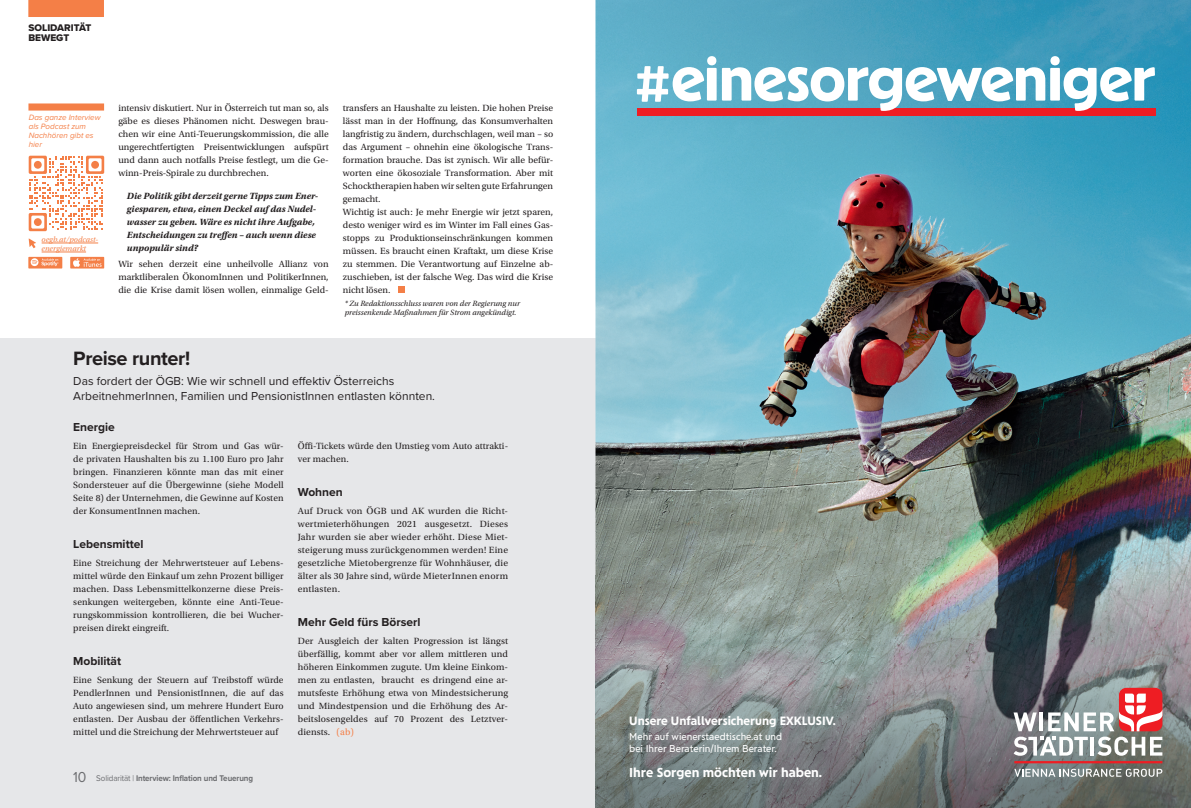
<style>
.page{position:relative;width:1191px;height:808px;background:#fff}
.page>*{position:absolute;margin:0;border:0;box-sizing:border-box;transform-origin:0 0}
.t1{font:58.5px "Sorglos Sans Headline";color:#fff}
.t2{font:700 20px "Proxima Nova";letter-spacing:-.02em;color:#231f20}
.t3{font:700 13px "Sorglos Sans";color:#fff}
.t4{font:12px/15px "Proxima Nova";color:#231f20}
.t5{font:700 12px "Proxima Nova";color:#231f20}
.t6{font:700 12px "Sorglos Sans";color:#fff}
.t7{font:10px/12px "Sorglos Sans";color:#fff}
.t8{font:10px/10px "Proxima Nova Extrabld";color:#231f20}
.t9{font:9.5px/13px "Utopia Std";color:#231f20;text-align:justify}
.t10{font:italic 700 9.5px/13px "Utopia Std";color:#231f20}
.t11{font:700 8.6px "Proxima Nova";letter-spacing:-.01em;color:#6c6d70;scale:.93 1}
.t12{font:italic 8px/9px "Utopia Std";color:#231f20}
.t13{font:italic 8px/9px "Proxima Nova";color:#f47f47}
.t14{font:italic 8px/9px "Utopia Std";color:#f47f47}
.s1{color:#f47f47}
.s2{font-weight:400;font-size:15px}
.s3{font-weight:400}
</style>
<div class="page">
<div style="left:0;top:338px;width:595px;height:470px;background:#e6e7e9"></div>
<div style="left:398px;top:286px;width:6px;height:7px;background:#f47f47"></div>
<img style="left:595px;top:0;width:596px;height:808px">
<div style="left:637px;top:108px;width:518px;height:8px;background:#ee1d23"></div>
<img style="left:847px;top:512px;width:344px;height:63px">
<hr style="left:1014px;top:761px;width:148px;height:2px;background:#ee1d23">
<svg style="left:1014px;top:769px;width:148px;height:8px"></svg>
<div style="left:1119px;top:688px;width:43px;height:43px;background:#ee1d23;border-radius:7px"></div>
<svg style="left:1013px;top:693px;width:149px;height:63px"></svg>
<svg style="left:28px;top:257px;width:34px;height:11px"></svg>
<svg style="left:70px;top:257px;width:34px;height:11px"></svg>
<svg style="left:29px;top:238px;width:7px;height:10px"></svg>
<div style="left:28px;top:103px;width:76px;height:8px;background:#f47f47"></div>
<hr style="left:42px;top:243px;width:56px;height:1px;background:#f47f47">
<hr style="left:42px;top:252px;width:44px;height:1px;background:#f47f47">
<svg style="left:29px;top:156px;width:75px;height:75px"></svg>
<div style="left:34px;top:161px;width:8px;height:8px;background:#f47f47;border-radius:50%"></div>
<div style="left:91px;top:161px;width:8px;height:8px;background:#f47f47;border-radius:50%"></div>
<div style="left:34px;top:218px;width:8px;height:8px;background:#f47f47;border-radius:50%"></div>
<div style="left:28px;top:0;width:76px;height:17px;background:#f47f47"></div>
<p class="t8" style="left:28px;top:22px;width:64px">SOLIDARITÄT<br>BEWEGT</p>
<p class="t13" style="left:29px;top:112px;width:73px">Das ganze Interview als Podcast zum<br>Nachhören gibt es hier</p>
<p class="t14" style="left:42px;top:235px;width:58px">oegb.at/podcast&shy;energiemarkt</p>
<p class="t9" style="left:118px;top:101px;width:212px">intensiv diskutiert. Nur in Österreich tut man so, als gäbe es dieses Phänomen nicht. Deswegen brau&shy;chen wir eine Anti-Teuerungskommission, die alle ungerechtfertigten Preisentwicklungen aufspürt und dann auch notfalls Preise festlegt, um die Ge&shy;winn-Preis-Spirale zu durchbrechen.</p>
<p class="t10" style="left:127px;top:189px;width:193px">Die Politik gibt derzeit gerne Tipps zum Ener&shy;giesparen, etwa, einen Deckel auf das Nudel&shy;wasser zu geben. Wäre es nicht ihre Aufgabe, Entscheidungen zu treffen – auch wenn diese unpopulär sind?</p>
<p class="t9" style="left:118px;top:257px;width:212px">Wir sehen derzeit eine unheilvolle Allianz von marktliberalen ÖkonomInnen und PolitikerInnen, die die Krise damit lösen wollen, einmalige Geld-</p>
<p class="t9" style="left:343px;top:101px;width:212px;text-align:left">transfers an Haushalte zu leisten. Die hohen Preise lässt man in der Hoffnung, das Konsumverhalten langfristig zu ändern, durchschlagen, weil man – so das Argument – ohnehin eine ökologische Trans&shy;formation brauche. Das ist zynisch. Wir alle befür&shy;worten eine ökosoziale Transformation. Aber mit Schocktherapien haben wir selten gute Erfahrungen gemacht.<br>Wichtig ist auch: Je mehr Energie wir jetzt sparen, desto weniger wird es im Winter im Fall eines Gas&shy;stopps zu Produktionseinschränkungen kommen müssen. Es braucht einen Kraftakt, um diese Krise zu stemmen. Die Verantwortung auf Einzelne ab&shy;zuschieben, ist der falsche Weg. Das wird die Krise nicht lösen.</p>
<p class="t12" style="left:345px;top:299px;width:177px">* Zu Redaktionsschluss waren von der Regierung nur preissenkende Maßnahmen für Strom angekündigt.</p>
<h2 class="t2" style="left:73px;top:344px;width:118px">Preise runter!</h2>
<p class="t4" style="left:73px;top:373px;width:363px">Das fordert der ÖGB: Wie wir schnell und effektiv Österreichs<br>ArbeitnehmerInnen, Familien und PensionistInnen entlasten könnten.</p>
<p class="t5" style="left:73px;top:418px;width:43px">Energie</p>
<p class="t9" style="left:73px;top:439px;width:212px">Ein Energiepreisdeckel für Strom und Gas wür&shy;de privaten Haushalten bis zu 1.100 Euro pro Jahr bringen. Finanzieren könnte man das mit einer Sondersteuer auf die Übergewinne (siehe Modell Seite 8) der Unternehmen, die Gewinne auf Kosten der KonsumentInnen machen.</p>
<p class="t5" style="left:73px;top:535px;width:72px">Lebensmittel</p>
<p class="t9" style="left:73px;top:556px;width:212px">Eine Streichung der Mehrwertsteuer auf Lebens&shy;mittel würde den Einkauf um zehn Prozent billiger machen. Dass Lebensmittelkonzerne diese Preis&shy;senkungen weitergeben, könnte eine Anti-Teue&shy;rungskommission kontrollieren, die bei Wucher&shy;preisen direkt eingreift.</p>
<p class="t5" style="left:73px;top:652px;width:49px">Mobilität</p>
<p class="t9" style="left:73px;top:673px;width:212px">Eine Senkung der Steuern auf Treibstoff würde PendlerInnen und PensionistInnen, die auf das Auto angewiesen sind, um mehrere Hundert Euro entlasten. Der Ausbau der öffentlichen Verkehrs&shy;mittel und die Streichung der Mehrwertsteuer auf</p>
<p class="t9" style="left:298px;top:439px;width:212px">Öffi-Tickets würde den Umstieg vom Auto attrakti&shy;ver machen.</p>
<p class="t5" style="left:298px;top:483px;width:46px">Wohnen</p>
<p class="t9" style="left:298px;top:504px;width:212px">Auf Druck von ÖGB und AK wurden die Richt&shy;wertmieterhöhungen 2021 ausgesetzt. Dieses Jahr wurden sie aber wieder erhöht. Diese Miet&shy;steigerung muss zurückgenommen werden! Eine gesetzliche Mietobergrenze für Wohnhäuser, die älter als 30 Jahre sind, würde MieterInnen enorm entlasten.</p>
<p class="t5" style="left:298px;top:613px;width:124px">Mehr Geld fürs Börserl</p>
<p class="t9" style="left:298px;top:634px;width:212px">Der Ausgleich der kalten Progression ist längst überfällig, kommt aber vor allem mittleren und höheren Einkommen zugute. Um kleine Einkom&shy;men zu entlasten, braucht es dringend eine ar&shy;mutsfeste Erhöhung etwa von Mindestsicherung und Mindestpension und die Erhöhung des Ar&shy;beitslosengeldes auf 70 Prozent des Letztver&shy;diensts. <span class="s1">(ab)</span></p>
<p class="t11" style="left:73px;top:772px;width:195px"><span class="s2">10</span> <span class="s3">Solidarität |</span> Interview: Inflation und Teuerung</p>
<h1 class="t1" style="left:634px;top:44px;width:523px">#einesorgeweniger</h1>
<p class="t6" style="left:629px;top:713px;width:208px">Unsere Unfallversicherung EXKLUSIV.</p>
<p class="t7" style="left:629px;top:730px;width:154px">Mehr auf wienerstaedtische.at und bei Ihrer Beraterin/Ihrem Berater.</p>
<h3 class="t3" style="left:629px;top:764px;width:194px">Ihre Sorgen möchten wir haben.</h3>
</div>
